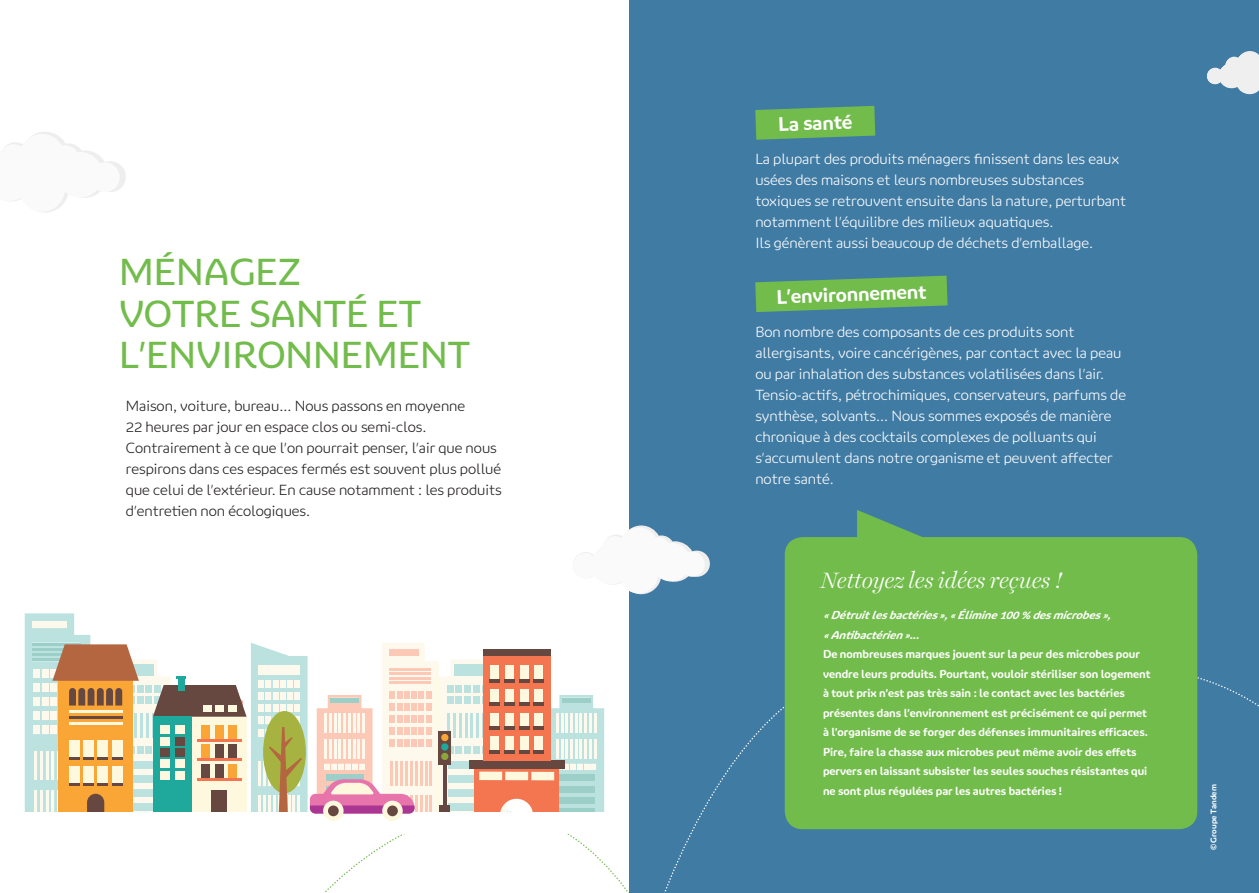
<style>
.page{position:relative;width:1259px;height:893px;background:#fff}
.page>*{position:absolute;margin:0;border:0;box-sizing:border-box;transform-origin:0 0}
.t1{font:34.5px/41.4px "Ringo";color:#72bc4b}
.t2{font:italic 300 22.5px "Harriet Display";letter-spacing:-.01em;color:#fff}
.t3{font:700 18px "Ringo";color:#fff}
.t4{font:300 13.5px/21px "Ringo";color:#fff}
.t5{font:300 13.5px/21px "Ringo";color:#231f20}
.t6{font:700 10.5px/19.5px "Ringo";color:#fff}
.t7{font:italic 700 10.5px/19.5px "Ringo";color:#fff}
.t8{font:700 7.5px "Ringo";color:#fff}
</style>
<div class="page">
<svg style="left:323px;top:708px;width:306px;height:185px"></svg>
<div style="left:24px;top:812px;width:581px;height:21px;background:#fff"></div>
<svg style="left:25px;top:613px;width:579px;height:208px"></svg>
<div style="left:382px;top:801px;width:21px;height:20px;background:#fef8df;border-radius:50%"></div>
<div style="left:387px;top:805px;width:11px;height:11px;background:#664840;border-radius:50%"></div>
<div style="left:323px;top:801px;width:20px;height:20px;background:#fef8df;border-radius:50%"></div>
<div style="left:328px;top:805px;width:11px;height:11px;background:#664840;border-radius:50%"></div>
<svg style="left:5px;top:132px;width:121px;height:81px"></svg>
<div style="left:629px;top:0;width:630px;height:893px;background:#407ba4"></div>
<svg style="left:755px;top:106px;width:120px;height:34px;background:#6bb356"></svg>
<svg style="left:755px;top:276px;width:192px;height:36px"></svg>
<svg style="left:964px;top:537px;width:295px;height:293px"></svg>
<svg style="left:1207px;top:51px;width:52px;height:43px"></svg>
<svg style="left:574px;top:525px;width:136px;height:69px"></svg>
<svg style="left:651px;top:584px;width:313px;height:309px"></svg>
<div style="left:784px;top:537px;width:413px;height:292px;background:#72bc4b;border-radius:18px"></div>
<svg style="left:857px;top:510px;width:65px;height:27px"></svg>
<h1 class="t1" style="left:119px;top:251px;width:353px">MÉNAGEZ<br>VOTRE SANTÉ ET<br>L’ENVIRONNEMENT</h1>
<p class="t5" style="left:126px;top:395px;width:377px">Maison, voiture, bureau... Nous passons en moyenne<br>22 heures par jour en espace clos ou semi-clos.<br>Contrairement à ce que l’on pourrait penser, l’air que nous respirons dans ces espaces fermés est souvent plus pollué que celui de l’extérieur. En cause notamment : les produits d’entretien non écologiques.</p>
<h3 class="t3" style="left:778px;top:113px;width:76px;rotate:-2deg">La santé</h3>
<p class="t4" style="left:755px;top:148px;width:372px">La plupart des produits ménagers finissent dans les eaux usées des maisons et leurs nombreuses substances toxiques se retrouvent ensuite dans la nature, perturbant notamment l’équilibre des milieux aquatiques.<br>Ils génèrent aussi beaucoup de déchets d’emballage.</p>
<h3 class="t3" style="left:776px;top:286px;width:151px;rotate:-2deg">L’environnement</h3>
<p class="t4" style="left:755px;top:321px;width:372px">Bon nombre des composants de ces produits sont allergisants, voire cancérigènes, par contact avec la peau ou par inhalation des substances volatilisées dans l’air.<br>Tensio-actifs, pétrochimiques, conservateurs, parfums de synthèse, solvants... Nous sommes exposés de manière chronique à des cocktails complexes de polluants qui s’accumulent dans notre organisme et peuvent affecter notre santé.</p>
<h2 class="t2" style="left:820px;top:565px;width:243px">Nettoyez les idées reçues !</h2>
<p class="t7" style="left:823px;top:606px;width:294px">«Détruitlesbactéries»,«Élimine100% desmicrobes», «Antibactérien»...</p>
<p class="t6" style="left:823px;top:645px;width:329px">De nombreuses marques jouent sur la peur des microbes pour vendre leurs produits. Pourtant, vouloir stériliser son logement à tout prix n’est pas très sain : le contact avec les bactéries présentes dans l’environnement est précisément ce qui permet à l’organisme de se forger des défenses immunitaires efficaces.<br>Pire, faire la chasse aux microbes peut même avoir des effets pervers en laissant subsister les seules souches résistantes qui ne sont plus régulées par les autres bactéries !</p>
<p class="t8" style="left:1208px;top:850px;width:68px;rotate:-90deg">© Groupe Tandem</p>
</div>
